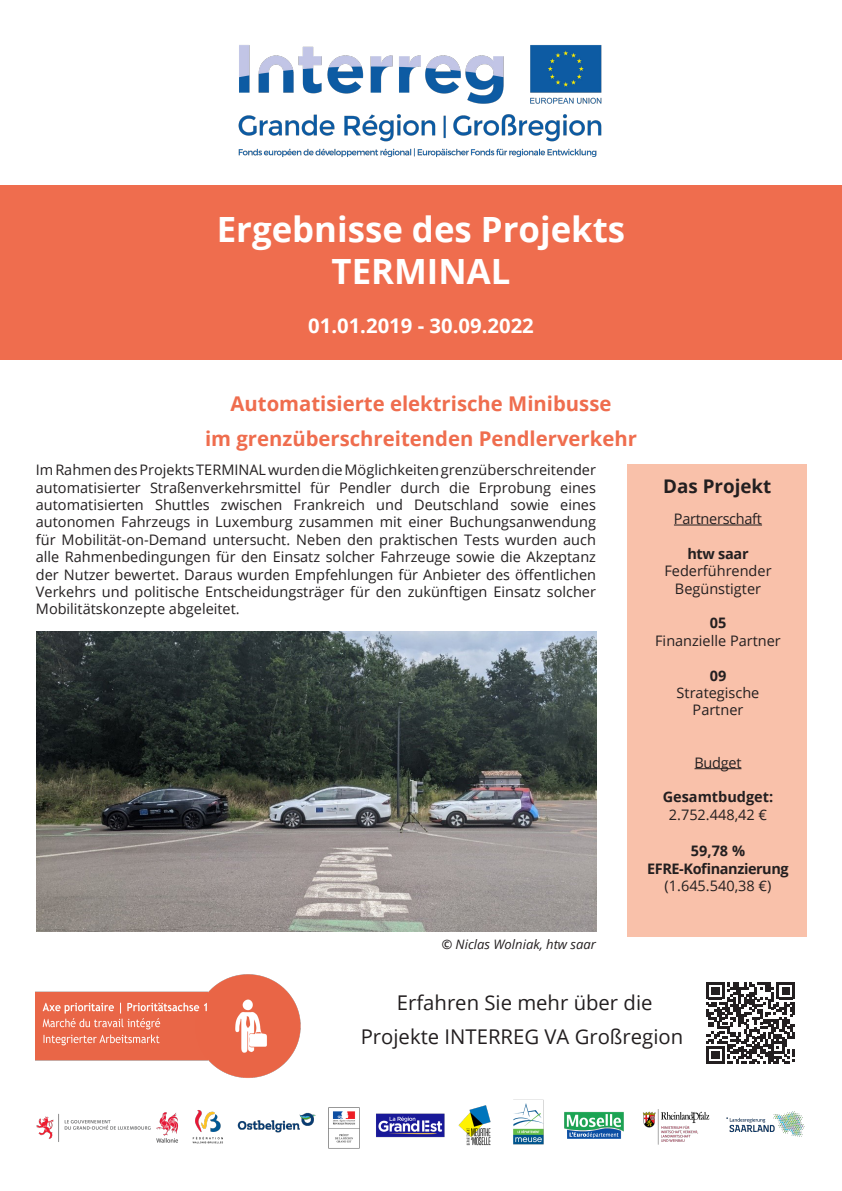
<style>
.page{position:relative;width:842px;height:1191px;background:#fff}
.page>*{position:absolute;margin:0;border:0;box-sizing:border-box;transform-origin:0 0}
.t1{font:700 34.8px "Open Sans";color:#fff}
.t2{font:700 20.3px "Open Sans";color:#ef6d4e}
.t3{font:20.3px "Open Sans";color:#231f20}
.t4{font:700 20.3px "Open Sans";color:#fff}
.t5{font:700 18.8px "Open Sans";color:#231f20}
.t6{font:14.5px/17.4px "Open Sans";color:#231f20;text-align:justify}
.t7{font:700 14.5px "Open Sans";letter-spacing:-.02em;color:#231f20}
.t8{font:14.5px "Open Sans";letter-spacing:-.02em;color:#231f20}
.t9{font:700 14.5px "Open Sans";color:#231f20}
.Paragraph_Interreg{font:italic 13px "Open Sans";color:#231f20}
.s1{font-weight:600}
</style>
<div class="page">
<div style="left:0;top:185px;width:842px;height:174px;background:#ef6d4e"></div>
<div style="left:627px;top:464px;width:180px;height:472px;background:#f9c1aa"></div>
<hr style="left:674px;top:524px;width:88px;height:1px;background:#231f20">
<hr style="left:694px;top:768px;width:47px;height:1px;background:#231f20">
<img style="left:35px;top:974px;width:266px;height:104px">
<img style="left:238px;top:45px;width:364px;height:112px">
<svg style="left:706px;top:982px;width:89px;height:82px"></svg>
<img style="left:36px;top:631px;width:560px;height:300px">
<img style="left:36px;top:1099px;width:769px;height:50px">
<p class="t1" style="left:217px;top:205px;width:410px">Ergebnisse des Projekts</p>
<p class="t1" style="left:331px;top:247px;width:180px">TERMINAL</p>
<p class="t4" style="left:308px;top:311px;width:227px">01.01.2019 - 30.09.2022</p>
<p class="t2" style="left:231px;top:390px;width:382px">Automatisierte elektrische Minibusse</p>
<p class="t2" style="left:205px;top:424px;width:433px">im grenzüberschreitenden Pendlerverkehr</p>
<p class="t6" style="left:36px;top:461px;width:562px">Im Rahmen des Projekts TERMINAL wurden die Möglichkeiten grenzüberschreitender automatisierter Straßenverkehrsmittel für Pendler durch die Erprobung eines automatisierten Shuttles zwischen Frankreich und Deutschland sowie eines autonomen Fahrzeugs in Luxemburg zusammen mit einer Buchungsanwendung für Mobilität-on-Demand untersucht. Neben den praktischen Tests wurden auch alle Rahmenbedingungen für den Einsatz solcher Fahrzeuge sowie die Akzeptanz der Nutzer bewertet. Daraus wurden Empfehlungen für Anbieter des öffentlichen Verkehrs und politische Entscheidungsträger für den zukünftigen Einsatz solcher Mobilitätskonzepte abgeleitet.</p>
<p class="t5" style="left:663px;top:473px;width:110px">Das Projekt</p>
<p class="t8" style="left:674px;top:509px;width:90px">Partnerschaft</p>
<p class="t7" style="left:687px;top:543px;width:63px">htw saar</p>
<p class="t6" style="left:664px;top:562px;width:109px">Federführender</p>
<p class="t6" style="left:675px;top:579px;width:88px">Begünstigter</p>
<p class="t7" style="left:710px;top:613px;width:18px">05</p>
<p class="t6" style="left:655px;top:631px;width:127px">Finanzielle Partner</p>
<p class="t7" style="left:710px;top:665px;width:18px">09</p>
<p class="t6" style="left:677px;top:683px;width:84px">Strategische</p>
<p class="t6" style="left:693px;top:701px;width:52px">Partner</p>
<p class="t6" style="left:694px;top:753px;width:48px">Budget</p>
<p class="t9" style="left:663px;top:787px;width:112px">Gesamtbudget:</p>
<p class="t6" style="left:669px;top:805px;width:100px">2.752.448,42 €</p>
<p class="t7" style="left:691px;top:841px;width:56px">59,78 %</p>
<p class="t7" style="left:647px;top:858px;width:143px">EFRE-Kofinanzierung</p>
<p class="t6" style="left:665px;top:876px;width:108px">(1.645.540,38 €)</p>
<p class="Paragraph_Interreg" style="left:441px;top:935px;width:156px"><span class="s1">©</span> Niclas Wolniak, htw saar</p>
<p class="t3" style="left:397px;top:988px;width:257px">Erfahren Sie mehr über die</p>
<p class="t3" style="left:361px;top:1023px;width:324px">Projekte INTERREG VA Großregion</p>
</div>
